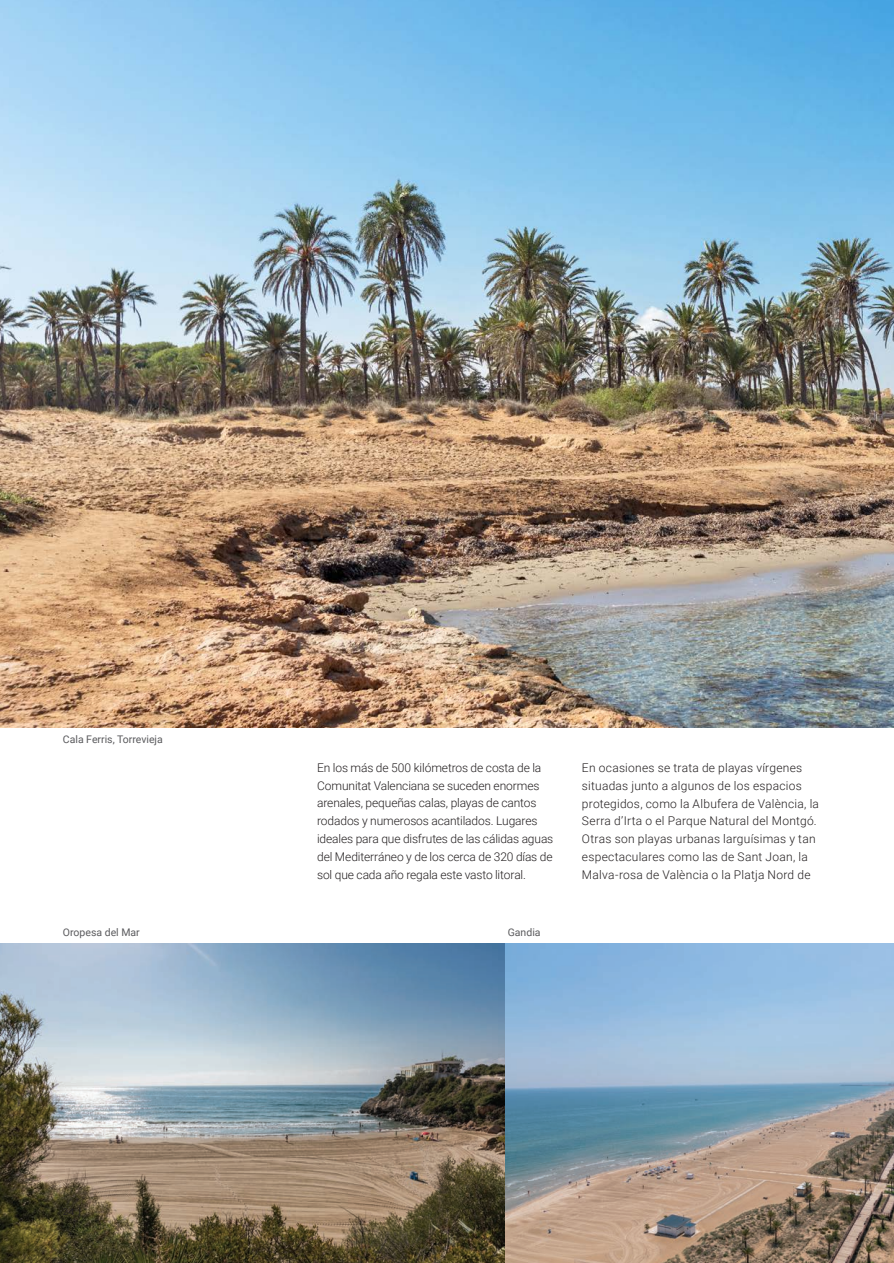
<style>
.page{position:relative;width:894px;height:1263px;background:#fff}
.page>*{position:absolute;margin:0;border:0;box-sizing:border-box;transform-origin:0 0}
.t1{font:300 12px/17.9px "Roboto";color:#231f20}
.t2{font:300 12px/17.9px "Roboto";letter-spacing:.02em;color:#231f20}
.t3{font:10.5px "Roboto";color:#5a5a5d}
.t4{font:9.45px "Roboto";color:#231f20}
.s1{font-size:10.5px}
</style>
<div class="page">
<img style="left:0;top:943px;width:893px;height:320px">
<img style="left:0;top:0;width:893px;height:727px">
<p class="t3" style="left:63px;top:731px;width:101px">Cala Ferris, Torrevieja</p>
<p class="t1" style="left:317px;top:758px;width:238px">En los más de 500 kilómetros de costa de la Comunitat Valenciana se suceden enormes arenales, pequeñas calas, playas de cantos rodados y numerosos acantilados. Lugares ideales para que disfrutes de las cálidas aguas del Mediterráneo y de los cerca de 320 días de sol que cada año regala este vasto litoral.</p>
<p class="t3" style="left:63px;top:925px;width:78px">Oropesa del Mar</p>
<p class="t3" style="left:507px;top:925px;width:34px">Gandia</p>
<p class="t2" style="left:582px;top:758px;width:238px">En ocasiones se trata de playas vírgenes situadas junto a algunos de los espacios protegidos, como la Albufera de València, la Serra d’Irta o el Parque Natural del Montgó.<br>Otras son playas urbanas larguísimas y tan espectaculares como las de Sant Joan, la Malva-rosa de València o la Platja Nord de</p>
<p class="t4" style="left:63px;top:1205px;width:20px">24 <span class="s1">|</span></p>
</div>
